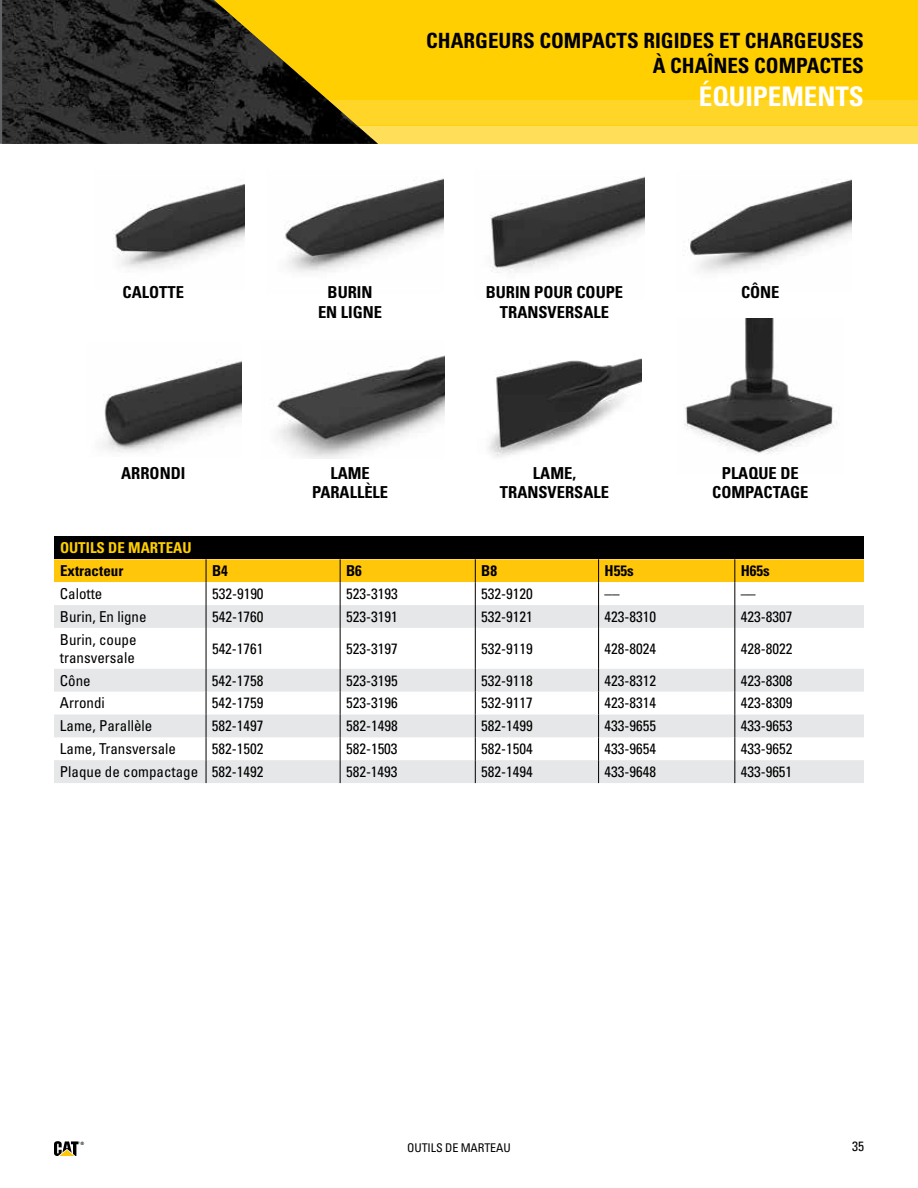
<style>
.page{position:relative;width:918px;height:1188px;background:#fff}
.page>*{position:absolute;margin:0;border:0;box-sizing:border-box;transform-origin:0 0}
.t1{font:700 condensed 27px "Univers LT Std";color:#fff}
.t2{font:700 condensed 21px/25.2px "Univers LT Std";color:#000;text-align:right}
.t3{font:700 condensed 16.5px/19.8px "Univers LT Std";color:#000;text-align:center}
.t4{font:condensed 15px/18px "Univers LT Std";color:#000}
.t5{font:700 condensed 15px "Univers LT Std";color:#000}
.t6{font:700 condensed 15px "Univers LT Std";color:#ffcf01}
.t7{font:condensed 13.5px "Univers LT Std";color:#000}
.t8{font:condensed 12px "Univers LT Std";letter-spacing:-.01em;color:#000}
.t9{font:700 condensed 4.5px "Univers LT Std";color:#000}
</style>
<div class="page">
<div style="left:14px;top:0;width:904px;height:99px;background:#ffcf01"></div>
<div style="left:14px;top:99px;width:904px;height:26px;background:#ffd627"></div>
<div style="left:14px;top:125px;width:904px;height:19px;background:#ffdf5a"></div>
<img style="left:2px;top:0;width:376px;height:144px">
<svg style="left:54px;top:1141px;width:25px;height:15px"></svg>
<div style="left:54px;top:536px;width:810px;height:23px;background:#000"></div>
<svg style="left:54px;top:628px;width:810px;height:155px"></svg>
<hr style="left:206px;top:628px;width:1px;height:41px;background:#000">
<hr style="left:340px;top:628px;width:1px;height:41px;background:#000">
<hr style="left:475px;top:628px;width:1px;height:41px;background:#000">
<hr style="left:598px;top:628px;width:1px;height:41px;background:#000">
<hr style="left:734px;top:628px;width:1px;height:41px;background:#000">
<svg style="left:206px;top:669px;width:1px;height:114px"></svg>
<svg style="left:340px;top:669px;width:1px;height:114px"></svg>
<svg style="left:475px;top:669px;width:1px;height:114px"></svg>
<svg style="left:598px;top:669px;width:1px;height:114px"></svg>
<svg style="left:734px;top:669px;width:1px;height:114px"></svg>
<svg style="left:54px;top:559px;width:810px;height:69px"></svg>
<img style="left:115px;top:184px;width:130px;height:84px">
<img style="left:103px;top:360px;width:139px;height:93px">
<img style="left:285px;top:178px;width:158px;height:94px">
<img style="left:276px;top:355px;width:169px;height:104px">
<img style="left:491px;top:176px;width:154px;height:97px">
<img style="left:688px;top:179px;width:163px;height:94px">
<img style="left:684px;top:318px;width:153px;height:136px">
<img style="left:488px;top:358px;width:153px;height:99px">
<p class="t3" style="left:123px;top:283px;width:63px">CALOTTE</p>
<p class="t3" style="left:121px;top:463px;width:66px">ARRONDI</p>
<h2 class="t2" style="left:426px;top:28px;width:439px">CHARGEURS COMPACTS RIGIDES ET CHARGEUSES<br>À CHAÎNES COMPACTES</h2>
<h1 class="t1" style="left:699px;top:80px;width:167px">ÉQUIPEMENTS</h1>
<p class="t3" style="left:318px;top:283px;width:66px">BURIN<br>EN LIGNE</p>
<p class="t3" style="left:312px;top:463px;width:78px">LAME<br>PARALLÈLE</p>
<p class="t3" style="left:486px;top:283px;width:139px">BURIN POUR COUPE<br>TRANSVERSALE</p>
<p class="t3" style="left:500px;top:463px;width:111px">LAME,<br>TRANSVERSALE</p>
<p class="t3" style="left:741px;top:283px;width:40px">CÔNE</p>
<p class="t3" style="left:712px;top:463px;width:98px">PLAQUE DE<br>COMPACTAGE</p>
<p class="t6" style="left:60px;top:539px;width:133px">OUTILS DE MARTEAU</p>
<p class="t5" style="left:60px;top:562px;width:65px">Extracteur</p>
<p class="t5" style="left:212px;top:562px;width:17px">B4</p>
<p class="t5" style="left:346px;top:562px;width:17px">B6</p>
<p class="t5" style="left:481px;top:562px;width:17px">B8</p>
<p class="t5" style="left:605px;top:562px;width:31px">H55s</p>
<p class="t5" style="left:741px;top:562px;width:31px">H65s</p>
<p class="t4" style="left:60px;top:585px;width:44px">Calotte</p>
<p class="t4" style="left:212px;top:585px;width:53px">532-9190</p>
<p class="t4" style="left:346px;top:585px;width:53px">523-3193</p>
<p class="t4" style="left:481px;top:585px;width:53px">532-9120</p>
<p class="t4" style="left:605px;top:585px;width:16px">––</p>
<p class="t4" style="left:741px;top:585px;width:16px">––</p>
<p class="t4" style="left:60px;top:607px;width:88px">Burin, En ligne</p>
<p class="t4" style="left:212px;top:607px;width:53px">542-1760</p>
<p class="t4" style="left:346px;top:607px;width:53px">523-3191</p>
<p class="t4" style="left:481px;top:607px;width:53px">532-9121</p>
<p class="t4" style="left:605px;top:607px;width:53px">423-8310</p>
<p class="t4" style="left:741px;top:607px;width:53px">423-8307</p>
<p class="t4" style="left:60px;top:630px;width:78px">Burin, coupe transversale</p>
<p class="t4" style="left:212px;top:639px;width:53px">542-1761</p>
<p class="t4" style="left:346px;top:639px;width:53px">523-3197</p>
<p class="t4" style="left:481px;top:639px;width:53px">532-9119</p>
<p class="t4" style="left:605px;top:639px;width:53px">428-8024</p>
<p class="t4" style="left:741px;top:639px;width:53px">428-8022</p>
<p class="t4" style="left:60px;top:671px;width:32px">Cône</p>
<p class="t4" style="left:212px;top:671px;width:53px">542-1758</p>
<p class="t4" style="left:346px;top:671px;width:53px">523-3195</p>
<p class="t4" style="left:481px;top:671px;width:53px">532-9118</p>
<p class="t4" style="left:605px;top:671px;width:53px">423-8312</p>
<p class="t4" style="left:741px;top:671px;width:53px">423-8308</p>
<p class="t4" style="left:60px;top:694px;width:46px">Arrondi</p>
<p class="t4" style="left:212px;top:694px;width:53px">542-1759</p>
<p class="t4" style="left:346px;top:694px;width:53px">523-3196</p>
<p class="t4" style="left:481px;top:694px;width:53px">532-9117</p>
<p class="t4" style="left:605px;top:694px;width:53px">423-8314</p>
<p class="t4" style="left:741px;top:694px;width:53px">423-8309</p>
<p class="t4" style="left:60px;top:717px;width:94px">Lame, Parallèle</p>
<p class="t4" style="left:212px;top:717px;width:53px">582-1497</p>
<p class="t4" style="left:346px;top:717px;width:53px">582-1498</p>
<p class="t4" style="left:481px;top:717px;width:53px">582-1499</p>
<p class="t4" style="left:604px;top:717px;width:53px">433-9655</p>
<p class="t4" style="left:741px;top:717px;width:53px">433-9653</p>
<p class="t4" style="left:60px;top:740px;width:118px">Lame, Transversale</p>
<p class="t4" style="left:212px;top:740px;width:53px">582-1502</p>
<p class="t4" style="left:346px;top:740px;width:53px">582-1503</p>
<p class="t4" style="left:481px;top:740px;width:53px">582-1504</p>
<p class="t4" style="left:604px;top:740px;width:53px">433-9654</p>
<p class="t4" style="left:741px;top:740px;width:53px">433-9652</p>
<p class="t4" style="left:60px;top:763px;width:205px">Plaque de compactage 582-1492</p>
<p class="t4" style="left:346px;top:763px;width:53px">582-1493</p>
<p class="t4" style="left:481px;top:763px;width:53px">582-1494</p>
<p class="t4" style="left:604px;top:763px;width:53px">433-9648</p>
<p class="t4" style="left:741px;top:763px;width:53px">433-9651</p>
<p class="t9" style="left:80px;top:1140px;width:5px">®</p>
<p class="t8" style="left:407px;top:1141px;width:105px">OUTILS DE MARTEAU</p>
<p class="t7" style="left:852px;top:1138px;width:13px">35</p>
</div>
